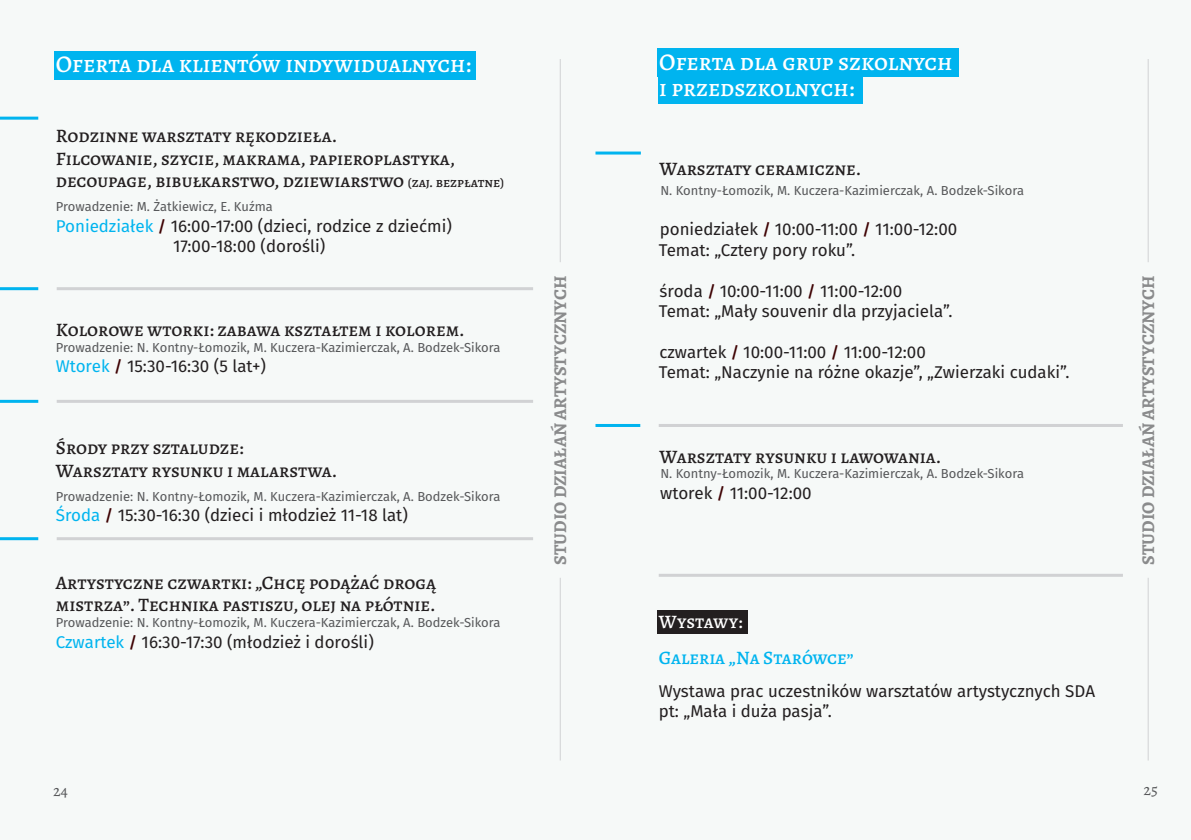
<style>
.page{position:relative;width:1191px;height:840px;background:#fff}
.page>*{position:absolute;margin:0;border:0;box-sizing:border-box;transform-origin:0 0}
.t1{font:500 24px/26px "Alegreya SC";color:#fff}
.t2{font:500 19px/22.8px "Alegreya SC";color:#231f20}
.t3{font:500 19px "Alegreya SC";letter-spacing:-.005em;color:#00b4ef}
.t4{font:500 19px "Alegreya SC";color:#fff}
.t5{font:700 18px "Alegreya";color:#8a8b8c}
.t6{font:17px/20.4px "Fira Sans";color:#231f20}
.t7{font:16px "Alegreya";color:#57585a}
.t8{font:13px "Fira Sans";color:#57585a}
.s1{font-size:14px}
.s2{color:#00b4ef}
.s3{font-weight:500;font-size:16px;color:#3e0203}
</style>
<div class="page">
<div style="left:0;top:0;width:595px;height:839px;background:#f6f9f8"></div>
<div style="left:595px;top:0;width:596px;height:839px;background:#f6f9f8"></div>
<div style="left:54px;top:51px;width:422px;height:28px;background:#00b4ef"></div>
<hr style="left:0;top:287px;width:38px;height:3px;background:#00b4ef">
<hr style="left:595px;top:423px;width:45px;height:3px;background:#00b4ef">
<hr style="left:0;top:399px;width:38px;height:3px;background:#00b4ef">
<hr style="left:0;top:537px;width:38px;height:3px;background:#00b4ef">
<hr style="left:0;top:117px;width:38px;height:3px;background:#00b4ef">
<hr style="left:57px;top:287px;width:476px;height:3px;background:#d1d2d4">
<hr style="left:658px;top:423px;width:465px;height:3px;background:#d1d2d4">
<hr style="left:658px;top:573px;width:465px;height:3px;background:#d1d2d4">
<hr style="left:57px;top:399px;width:476px;height:3px;background:#d1d2d4">
<hr style="left:57px;top:537px;width:476px;height:3px;background:#d1d2d4">
<div style="left:657px;top:610px;width:90px;height:23px;background:#231f20"></div>
<hr style="left:560px;top:59px;width:1px;height:203px;background:#d1d2d4">
<hr style="left:560px;top:577px;width:1px;height:183px;background:#d1d2d4">
<hr style="left:1147px;top:59px;width:1px;height:203px;background:#d1d2d4">
<hr style="left:1147px;top:577px;width:1px;height:183px;background:#d1d2d4">
<hr style="left:595px;top:151px;width:46px;height:3px;background:#00b4ef">
<div style="left:658px;top:48px;width:301px;height:29px;background:#00b4ef"></div>
<div style="left:658px;top:75px;width:204px;height:29px;background:#00b4ef"></div>
<h1 class="t1" style="left:56px;top:50px;width:417px">Oferta dla klientów indywidualnych:</h1>
<p class="t2" style="left:56px;top:123px;width:450px">Rodzinne warsztaty rękodzieła.<br>Filcowanie, szycie, makrama, papieroplastyka, decoupage, bibułkarstwo, dziewiarstwo <span class="s1">(zaj. bezpłatne)</span></p>
<p class="t8" style="left:56px;top:197px;width:218px">Prowadzenie: M. Żatkiewicz, E. Kuźma</p>
<p class="t6" style="left:56px;top:215px;width:397px;text-align:center"><span class="s2">Poniedziałek</span> <span class="s3">/</span> 16:00-17:00 (dzieci, rodzice z dziećmi)<br>17:00-18:00 (dorośli)</p>
<p class="t2" style="left:56px;top:318px;width:410px">Kolorowe wtorki: zabawa kształtem i kolorem.</p>
<p class="t8" style="left:56px;top:337px;width:446px">Prowadzenie: N. Kontny-Łomozik, M. Kuczera-Kazimierczak, A. Bodzek-Sikora</p>
<p class="t6" style="left:56px;top:355px;width:212px"><span class="s2">Wtorek</span> <span class="s3">/</span> 15:30-16:30 (5 lat+)</p>
<p class="t2" style="left:56px;top:435px;width:283px">Środy przy sztaludze:<br>Warsztaty rysunku i malarstwa.</p>
<p class="t8" style="left:56px;top:486px;width:446px">Prowadzenie: N. Kontny-Łomozik, M. Kuczera-Kazimierczak, A. Bodzek-Sikora</p>
<p class="t6" style="left:56px;top:504px;width:353px"><span class="s2">Środa</span> <span class="s3">/</span> 15:30-16:30 (dzieci i młodzież 11-18 lat)</p>
<p class="t2" style="left:56px;top:570px;width:382px">Artystyczne czwartki: „Chcę podążać drogą mistrza”. Technika pastiszu, olej na płótnie.</p>
<p class="t8" style="left:56px;top:612px;width:446px">Prowadzenie: N. Kontny-Łomozik, M. Kuczera-Kazimierczak, A. Bodzek-Sikora</p>
<p class="t6" style="left:56px;top:630px;width:319px"><span class="s2">Czwartek</span> <span class="s3">/</span> 16:30-17:30 (młodzież i dorośli)</p>
<h1 class="t1" style="left:659px;top:48px;width:294px">Oferta dla grup szkolnych i przedszkolnych:</h1>
<p class="t2" style="left:659px;top:157px;width:203px">Warsztaty ceramiczne.</p>
<p class="t8" style="left:660px;top:180px;width:365px">N. Kontny-Łomozik, M. Kuczera-Kazimierczak, A. Bodzek-Sikora</p>
<p class="t6" style="left:659px;top:219px;width:300px">poniedziałek <span class="s3">/</span> 10:00-11:00 <span class="s3">/</span> 11:00-12:00<br>Temat: „Cztery pory roku”.</p>
<p class="t6" style="left:659px;top:280px;width:295px">środa <span class="s3">/</span> 10:00-11:00 <span class="s3">/</span> 11:00-12:00<br>Temat: „Mały souvenir dla przyjaciela”.</p>
<p class="t6" style="left:659px;top:341px;width:412px">czwartek <span class="s3">/</span> 10:00-11:00 <span class="s3">/</span> 11:00-12:00<br>Temat: „Naczynie na różne okazje”, „Zwierzaki cudaki”.</p>
<p class="t5" style="left:548px;top:564px;width:290px;rotate:-90deg">STUDIO DZIAŁAŃ ARTYSTYCZNYCH</p>
<p class="t5" style="left:1136px;top:564px;width:290px;rotate:-90deg">STUDIO DZIAŁAŃ ARTYSTYCZNYCH</p>
<p class="t2" style="left:659px;top:444px;width:283px">Warsztaty rysunku i lawowania.</p>
<p class="t8" style="left:660px;top:463px;width:365px">N. Kontny-Łomozik, M. Kuczera-Kazimierczak, A. Bodzek-Sikora</p>
<p class="t6" style="left:660px;top:481px;width:153px">wtorek <span class="s3">/</span> 11:00-12:00</p>
<p class="t4" style="left:658px;top:608px;width:85px">Wystawy:</p>
<p class="t3" style="left:658px;top:644px;width:197px">Galeria „Na Starówce”</p>
<p class="t6" style="left:658px;top:679px;width:438px">Wystawa prac uczestników warsztatów artystycznych SDA pt: „Mała i duża pasja”.</p>
<p class="t7" style="left:53px;top:780px;width:16px">24</p>
<p class="t7" style="left:1143px;top:779px;width:16px">25</p>
</div>
